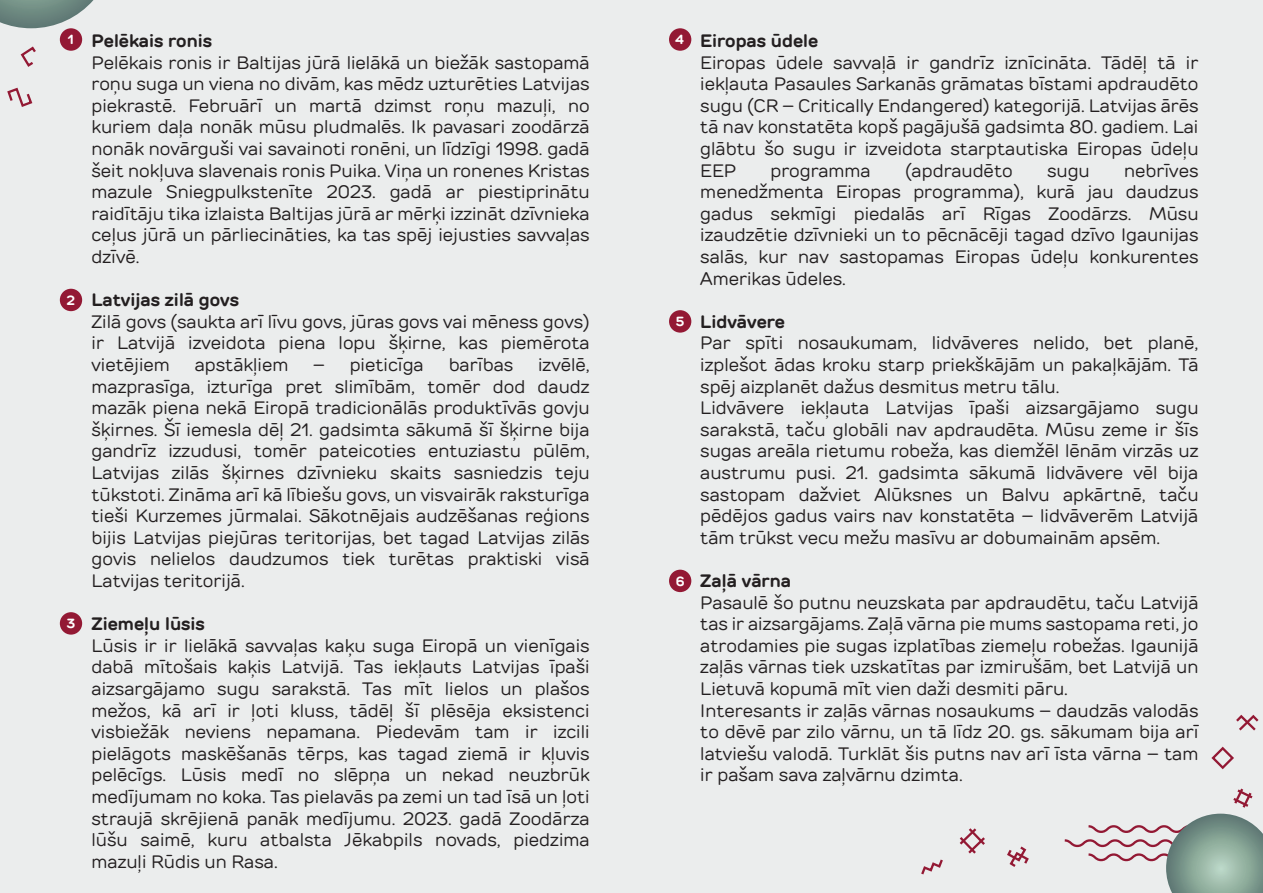
<style>
.page{position:relative;width:1263px;height:893px;background:#ebeded}
.page>*{position:absolute;margin:0;border:0;box-sizing:border-box;transform-origin:0 0}
.t1{font:18px/21.6px "TT Rounds";color:#231f20;text-align:justify}
.t2{font:700 18px "TT Rounds";color:#231f20}
.t3{font:700 13.35px "TT Rounds";color:#fff}
</style>
<div class="page">
<div style="left:60px;top:289px;width:22px;height:22px;background:#931934;border-radius:50%"></div>
<div style="left:60px;top:28px;width:22px;height:23px;background:#931934;border-radius:50%"></div>
<div style="left:60px;top:612px;width:22px;height:23px;background:#931934;border-radius:50%"></div>
<div style="left:669px;top:28px;width:22px;height:23px;background:#931934;border-radius:50%"></div>
<div style="left:669px;top:310px;width:22px;height:23px;background:#931934;border-radius:50%"></div>
<div style="left:669px;top:570px;width:22px;height:22px;background:#931934;border-radius:50%"></div>
<svg style="left:1064px;top:788px;width:199px;height:105px"></svg>
<svg style="left:1211px;top:746px;width:23px;height:24px"></svg>
<svg style="left:1236px;top:714px;width:23px;height:17px"></svg>
<svg style="left:921px;top:859px;width:22px;height:16px"></svg>
<svg style="left:1007px;top:846px;width:22px;height:21px"></svg>
<svg style="left:959px;top:828px;width:26px;height:26px"></svg>
<svg style="left:0;top:0;width:93px;height:28px"></svg>
<svg style="left:7px;top:87px;width:26px;height:20px"></svg>
<svg style="left:20px;top:46px;width:16px;height:21px"></svg>
<p class="t3" style="left:68px;top:30px;width:8px">1</p>
<p class="t3" style="left:67px;top:291px;width:10px">2</p>
<p class="t3" style="left:67px;top:614px;width:10px">3</p>
<p class="t2" style="left:92px;top:28px;width:122px">Pelēkais ronis</p>
<p class="t1" style="left:92px;top:51px;width:500px">Pelēkais ronis ir Baltijas jūrā lielākā un biežāk sastopamā roņu suga un viena no divām, kas mēdz uzturēties Latvijas piekrastē. Februārī un martā dzimst roņu mazuļi, no kuriem daļa nonāk mūsu pludmalēs. Ik pavasari zoodārzā nonāk novārguši vai savainoti ronēni, un līdzīgi 1998. gadā šeit nokļuva slavenais ronis Puika. Viņa un ronenes Kristas mazule Sniegpulkstenīte 2023. gadā ar piestiprinātu raidītāju tika izlaista Baltijas jūrā ar mērķi izzināt dzīvnieka ceļus jūrā un pārliecināties, ka tas spēj iejusties savvaļas dzīvē.</p>
<p class="t2" style="left:92px;top:288px;width:149px">Latvijas zilā govs</p>
<p class="t1" style="left:92px;top:310px;width:500px">Zilā govs (saukta arī līvu govs, jūras govs vai mēness govs) ir Latvijā izveidota piena lopu šķirne, kas piemērota vietējiem</p>
<p class="t1" style="left:195px;top:353px;width:95px">apstākļiem</p>
<p class="t1" style="left:313px;top:353px;width:112px">– pieticīga</p>
<p class="t1" style="left:449px;top:353px;width:66px">barības</p>
<p class="t1" style="left:92px;top:353px;width:500px;text-indent:447px">izvēlē, mazprasīga, izturīga pret slimībām, tomēr dod daudz mazāk piena nekā Eiropā tradicionālās produktīvās govju šķirnes. Šī iemesla dēļ 21. gadsimta sākumā šī šķirne bija gandrīz izzudusi, tomēr pateicoties entuziastu pūlēm, Latvijas zilās šķirnes dzīvnieku skaits sasniedzis teju tūkstoti. Zināma arī kā lībiešu govs, un visvairāk raksturīga tieši Kurzemes jūrmalai. Sākotnējais audzēšanas reģions bijis Latvijas piejūras teritorijas, bet tagad Latvijas zilās govis nelielos daudzumos tiek turētas praktiski visā Latvijas teritorijā.</p>
<p class="t2" style="left:92px;top:612px;width:115px">Ziemeļu lūsis</p>
<p class="t1" style="left:92px;top:634px;width:500px">Lūsis ir ir lielākā savvaļas kaķu suga Eiropā un vienīgais dabā mītošais kaķis Latvijā. Tas iekļauts Latvijas īpaši aizsargājamo sugu sarakstā. Tas mīt lielos un plašos mežos, kā arī ir ļoti kluss, tādēļ šī plēsēja eksistenci visbiežāk neviens nepamana. Piedevām tam ir izcili pielāgots maskēšanās tērps, kas tagad ziemā ir kļuvis pelēcīgs. Lūsis medī no slēpņa un nekad neuzbrūk medījumam no koka. Tas pielavās pa zemi un tad īsā un ļoti straujā skrējienā panāk medījumu. 2023. gadā Zoodārza lūšu saimē, kuru atbalsta Jēkabpils novads, piedzima mazuļi Rūdis un Rasa.</p>
<p class="t3" style="left:675px;top:30px;width:10px">4</p>
<p class="t3" style="left:676px;top:312px;width:10px">5</p>
<p class="t3" style="left:676px;top:572px;width:10px">6</p>
<p class="t2" style="left:700px;top:28px;width:119px">Eiropas ūdele</p>
<p class="t1" style="left:700px;top:51px;width:500px">Eiropas ūdele savvaļā ir gandrīz iznīcināta. Tādēļ tā ir iekļauta Pasaules Sarkanās grāmatas bīstami apdraudēto sugu (CR – Critically Endangered) kategorijā. Latvijas ārēs tā nav konstatēta kopš pagājušā gadsimta 80. gadiem. Lai glābtu šo sugu ir izveidota starptautiska Eiropas ūdeļu EEP</p>
<p class="t1" style="left:770px;top:159px;width:102px">programma</p>
<p class="t1" style="left:905px;top:159px;width:109px">(apdraudēto</p>
<p class="t1" style="left:1047px;top:159px;width:44px">sugu</p>
<p class="t1" style="left:700px;top:159px;width:500px;text-indent:424px">nebrīves menedžmenta Eiropas programma), kurā jau daudzus gadus sekmīgi piedalās arī Rīgas Zoodārzs. Mūsu izaudzētie dzīvnieki un to pēcnācēji tagad dzīvo Igaunijas salās, kur nav sastopamas Eiropas ūdeļu konkurentes Amerikas ūdeles.</p>
<p class="t2" style="left:700px;top:309px;width:86px">Lidvāvere</p>
<p class="t1" style="left:700px;top:332px;width:500px;text-align:left">Par spīti nosaukumam, lidvāveres nelido, bet planē, izplešot ādas kroku starp priekškājām un pakaļkājām. Tā spēj aizplanēt dažus desmitus metru tālu.<br>Lidvāvere iekļauta Latvijas īpaši aizsargājamo sugu sarakstā, taču globāli nav apdraudēta. Mūsu zeme ir šīs sugas areāla rietumu robeža, kas diemžēl lēnām virzās uz austrumu pusi. 21. gadsimta sākumā lidvāvere vēl bija sastopam dažviet Alūksnes un Balvu apkārtnē, taču pēdējos gadus vairs nav konstatēta – lidvāverēm Latvijā tām trūkst vecu mežu masīvu ar dobumainām apsēm.</p>
<p class="t2" style="left:700px;top:568px;width:92px">Zaļā vārna</p>
<p class="t1" style="left:700px;top:591px;width:500px;text-align:left">Pasaulē šo putnu neuzskata par apdraudētu, taču Latvijā tas ir aizsargājams. Zaļā vārna pie mums sastopama reti, jo atrodamies pie sugas izplatības ziemeļu robežas. Igaunijā zaļās vārnas tiek uzskatītas par izmirušām, bet Latvijā un Lietuvā kopumā mīt vien daži desmiti pāru.<br>Interesants ir zaļās vārnas nosaukums – daudzās valodās to dēvē par zilo vārnu, un tā līdz 20. gs. sākumam bija arī latviešu valodā. Turklāt šis putns nav arī īsta vārna – tam ir pašam sava zaļvārnu dzimta.</p>
</div>
